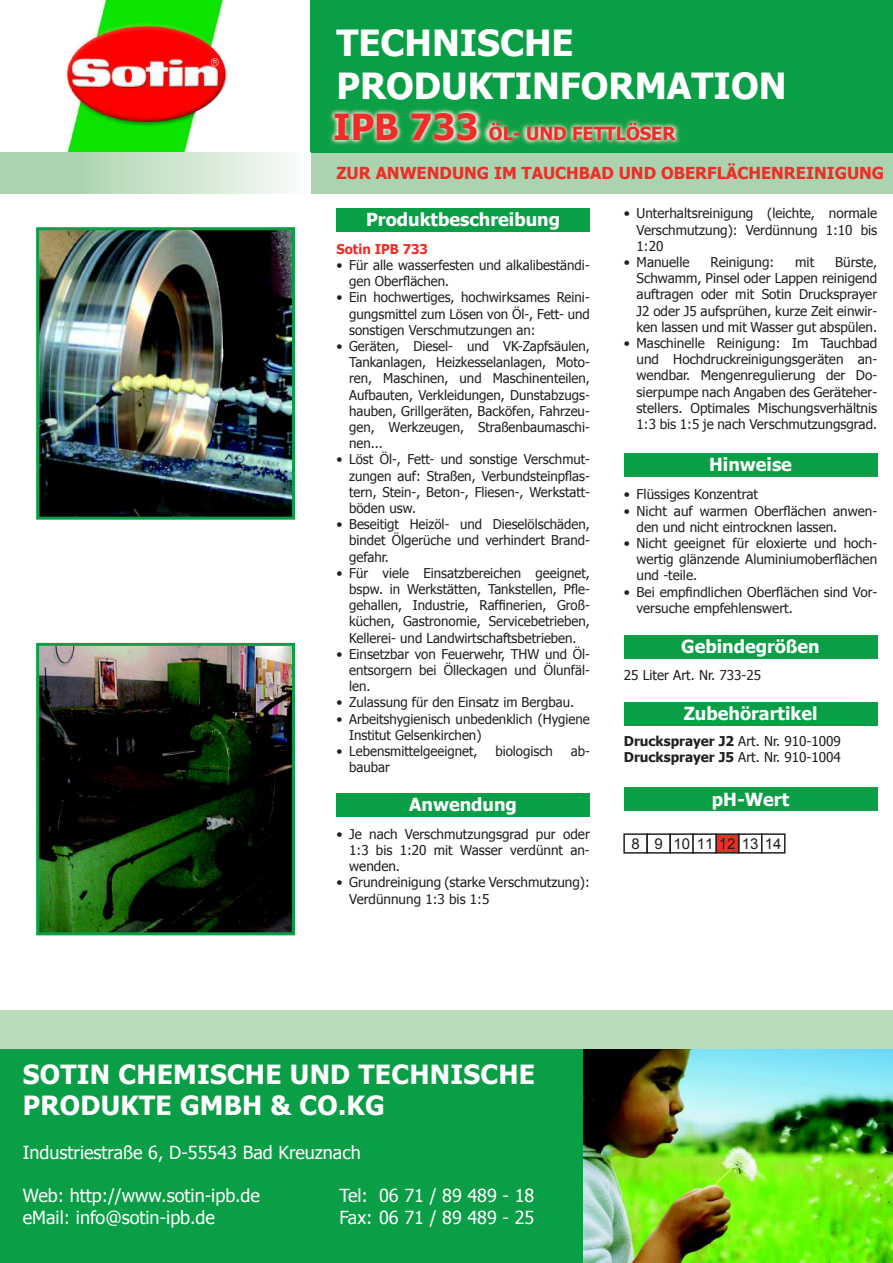
<style>
.page{position:relative;width:893px;height:1263px;background:#fff}
.page>*{position:absolute;margin:0;border:0;box-sizing:border-box;transform-origin:0 0}
.t1{font:700 36px/43.2px "Tahoma";color:#fff}
.t2{font:700 26.4px/31.7px "Tahoma";letter-spacing:.01em;color:#fff}
.t3{font:18px "Tahoma";color:#fff}
.t4{font:700 18px "Tahoma";color:#fff}
.t5{font:700 18px "Tahoma";color:#ee2d29}
.t6{font:700 16.5px "Tahoma";color:#ee2d29}
.t7{font:15px "Arial";color:#231f20}
.t8{font:13.5px/16.2px "Tahoma";color:#231f20;text-align:justify}
.t9{font:700 13.5px "Tahoma";color:#ee2d29}
.s1{font-size:36px}
.s2{font-weight:700}
</style>
<div class="page">
<img style="left:65px;top:0;width:163px;height:153px">
<div style="left:311px;top:0;width:582px;height:153px;background:#0a9f46"></div>
<div style="left:311px;top:153px;width:582px;height:40px;background:#abd3af"></div>
<div style="left:0;top:153px;width:311px;height:40px;background:linear-gradient(to right,#9dcba1,#f8fbf7)"></div>
<div style="left:336px;top:208px;width:254px;height:23px;background:#0a9f46"></div>
<div style="left:624px;top:453px;width:253px;height:24px;background:#0a9f46"></div>
<img style="left:340px;top:99px;width:334px;height:1px">
<img style="left:40px;top:231px;width:251px;height:285px">
<div style="left:36px;top:227px;width:259px;height:293px;border:3px solid #0a9f46"></div>
<img style="left:40px;top:647px;width:251px;height:284px">
<div style="left:36px;top:643px;width:259px;height:292px;border:3px solid #0a9f46"></div>
<div style="left:336px;top:793px;width:254px;height:24px;background:#0a9f46"></div>
<div style="left:624px;top:635px;width:253px;height:24px;background:#0a9f46"></div>
<div style="left:624px;top:702px;width:253px;height:24px;background:#0a9f46"></div>
<img style="left:329px;top:108px;width:351px;height:38px">
<div style="left:624px;top:787px;width:253px;height:24px;background:#0a9f46"></div>
<div style="left:716px;top:834px;width:23px;height:19px;background:#ee2d29"></div>
<div style="left:715px;top:833px;width:24px;height:21px;border:2px solid #231f20"></div>
<div style="left:738px;top:833px;width:24px;height:21px;border:2px solid #231f20"></div>
<div style="left:761px;top:833px;width:24px;height:21px;border:2px solid #231f20"></div>
<div style="left:623px;top:833px;width:25px;height:21px;border:2px solid #231f20"></div>
<div style="left:646px;top:833px;width:25px;height:21px;border:2px solid #231f20"></div>
<div style="left:669px;top:833px;width:25px;height:21px;border:2px solid #231f20"></div>
<div style="left:692px;top:833px;width:25px;height:21px;border:2px solid #231f20"></div>
<img style="left:583px;top:1048px;width:310px;height:215px">
<div style="left:0;top:1048px;width:583px;height:215px;background:#0a9f46"></div>
<div style="left:0;top:1010px;width:893px;height:38px;background:#bbdbbd"></div>
<h1 class="t1" style="left:336px;top:19px;width:452px">Technische<br>Produktinformation</h1>
<h3 class="t5" style="left:333px;top:121px;width:344px"><span class="s1">IPB 733</span> Öl- und Fettlöser</h3>
<p class="t6" style="left:336px;top:161px;width:243px">zur Anwendung im Tauchbad</p>
<p class="t6" style="left:619px;top:161px;width:265px">und Oberflächenreinigung</p>
<h3 class="t4" style="left:366px;top:207px;width:195px">Produktbeschreibung</h3>
<p class="t9" style="left:336px;top:239px;width:93px">Sotin IPB 733</p>
<p class="t8" style="left:349px;top:256px;width:242px;text-indent:-13px">• Für alle wasserfesten und alkalibeständi&shy;gen Oberflächen.</p>
<p class="t8" style="left:349px;top:289px;width:242px;text-indent:-13px">• Ein hochwertiges, hochwirksames Reini&shy;gungsmittel zum Lösen von Öl-, Fett- und sonstigen Verschmutzungen an:</p>
<p class="t8" style="left:349px;top:337px;width:242px;text-indent:-13px">• Geräten, Diesel- und VK-Zapfsäulen, Tankanlagen, Heizkesselanlagen, Moto&shy;ren, Maschinen, und Maschinenteilen, Aufbauten, Verkleidungen, Dunstabzugs&shy;hauben, Grillgeräten, Backöfen, Fahrzeu&shy;gen, Werkzeugen, Straßenbaumaschi&shy;nen...</p>
<p class="t8" style="left:349px;top:451px;width:242px;text-indent:-13px">• Löst Öl-, Fett- und sonstige Verschmut&shy;zungen auf: Straßen, Verbundsteinpflas&shy;tern, Stein-, Beton-, Fliesen-, Werkstatt&shy;böden usw.</p>
<p class="t8" style="left:349px;top:516px;width:242px;text-indent:-13px">• Beseitigt Heizöl- und Dieselölschäden, bindet Ölgerüche und verhindert Brand&shy;gefahr.</p>
<p class="t8" style="left:349px;top:564px;width:242px;text-indent:-13px">• Für viele Einsatzbereichen geeignet, bspw. in Werkstätten, Tankstellen, Pfle&shy;gehallen, Industrie, Raffinerien, Groß&shy;küchen, Gastronomie, Servicebetrieben, Kellerei- und Landwirtschaftsbetrieben.</p>
<p class="t8" style="left:349px;top:645px;width:242px;text-indent:-13px">• Einsetzbar von Feuerwehr, THW und Öl&shy;entsorgern bei Ölleckagen und Ölunfäl&shy;len.</p>
<p class="t8" style="left:336px;top:694px;width:239px">• Zulassung für den Einsatz im Bergbau.</p>
<p class="t8" style="left:349px;top:710px;width:242px;text-indent:-13px">• Arbeitshygienisch unbedenklich (Hygiene<br>Institut Gelsenkirchen)</p>
<p class="t8" style="left:336px;top:742px;width:143px">• Lebensmittelgeeignet,</p>
<p class="t8" style="left:495px;top:742px;width:59px">biologisch</p>
<p class="t8" style="left:571px;top:742px;width:19px">ab-</p>
<p class="t8" style="left:349px;top:759px;width:42px">baubar</p>
<h3 class="t4" style="left:409px;top:792px;width:109px">Anwendung</h3>
<p class="t8" style="left:349px;top:825px;width:242px;text-indent:-13px">• Je nach Verschmutzungsgrad pur oder 1:3 bis 1:20 mit Wasser verdünnt an&shy;wenden.</p>
<p class="t8" style="left:349px;top:874px;width:242px;text-indent:-13px">• Grundreinigung (starke Verschmutzung):<br>Verdünnung 1:3 bis 1:5</p>
<p class="t8" style="left:637px;top:205px;width:242px;text-indent:-13px">• Unterhaltsreinigung (leichte, normale Verschmutzung): Verdünnung 1:10 bis 1:20</p>
<p class="t8" style="left:624px;top:253px;width:67px">• Manuelle</p>
<p class="t8" style="left:710px;top:253px;width:65px">Reinigung:</p>
<p class="t8" style="left:795px;top:253px;width:20px">mit</p>
<p class="t8" style="left:637px;top:253px;width:242px;text-indent:199px">Bürste, Schwamm, Pinsel oder Lappen reinigend auftragen oder mit Sotin Drucksprayer J2 oder J5 aufsprühen, kurze Zeit einwir&shy;ken lassen und mit Wasser gut abspülen.</p>
<p class="t8" style="left:637px;top:334px;width:242px;text-indent:-13px">• Maschinelle Reinigung: Im Tauchbad und Hochdruckreinigungsgeräten an&shy;wendbar. Mengenregulierung der Do&shy;sierpumpe nach Angaben des Geräteher&shy;stellers. Optimales Mischungsverhältnis 1:3 bis 1:5 je nach Verschmutzungsgrad.</p>
<h3 class="t4" style="left:709px;top:452px;width:84px">Hinweise</h3>
<p class="t8" style="left:624px;top:486px;width:136px">• Flüssiges Konzentrat</p>
<p class="t8" style="left:637px;top:502px;width:242px;text-indent:-13px">• Nicht auf warmen Oberflächen anwen&shy;den und nicht eintrocknen lassen.</p>
<p class="t8" style="left:637px;top:534px;width:242px;text-indent:-13px">• Nicht geeignet für eloxierte und hoch&shy;wertig glänzende Aluminiumoberflächen und -teile.</p>
<p class="t8" style="left:637px;top:583px;width:242px;text-indent:-13px">• Bei empfindlichen Oberflächen sind Vor&shy;versuche empfehlenswert.</p>
<h3 class="t4" style="left:681px;top:634px;width:140px">Gebindegrößen</h3>
<p class="t8" style="left:624px;top:666px;width:139px">25 Liter Art. Nr. 733-25</p>
<h3 class="t4" style="left:684px;top:701px;width:135px">Zubehörartikel</h3>
<p class="t8" style="left:624px;top:733px;width:219px"><span class="s2">Drucksprayer J2</span> Art. Nr. 910-1009<br><span class="s2">Drucksprayer J5</span> Art. Nr. 910-1004</p>
<h3 class="t4" style="left:712px;top:787px;width:79px">pH-wert</h3>
<p class="t7" style="left:631px;top:834px;width:152px">8 9 10 11 12 13 14</p>
<h2 class="t2" style="left:23px;top:1056px;width:510px">SOTIN CHEMISCHE UN D TECHNISCHE<br>PRODUKTE GMBH &amp; CO.KG</h2>
<h3 class="t3" style="left:23px;top:1141px;width:339px">Industriestraße 6, D-55543 Bad Kreuznach</h3>
<h3 class="t3" style="left:23px;top:1184px;width:239px">Web: http://www.sotin-ipb.de</h3>
<h3 class="t3" style="left:339px;top:1184px;width:197px">Tel: 06 71 / 89 489 - 18</h3>
<h3 class="t3" style="left:23px;top:1205px;width:194px">eMail: info@sotin-ipb.de</h3>
<h3 class="t3" style="left:339px;top:1205px;width:197px">Fax: 06 71 / 89 489 - 25</h3>
</div>
